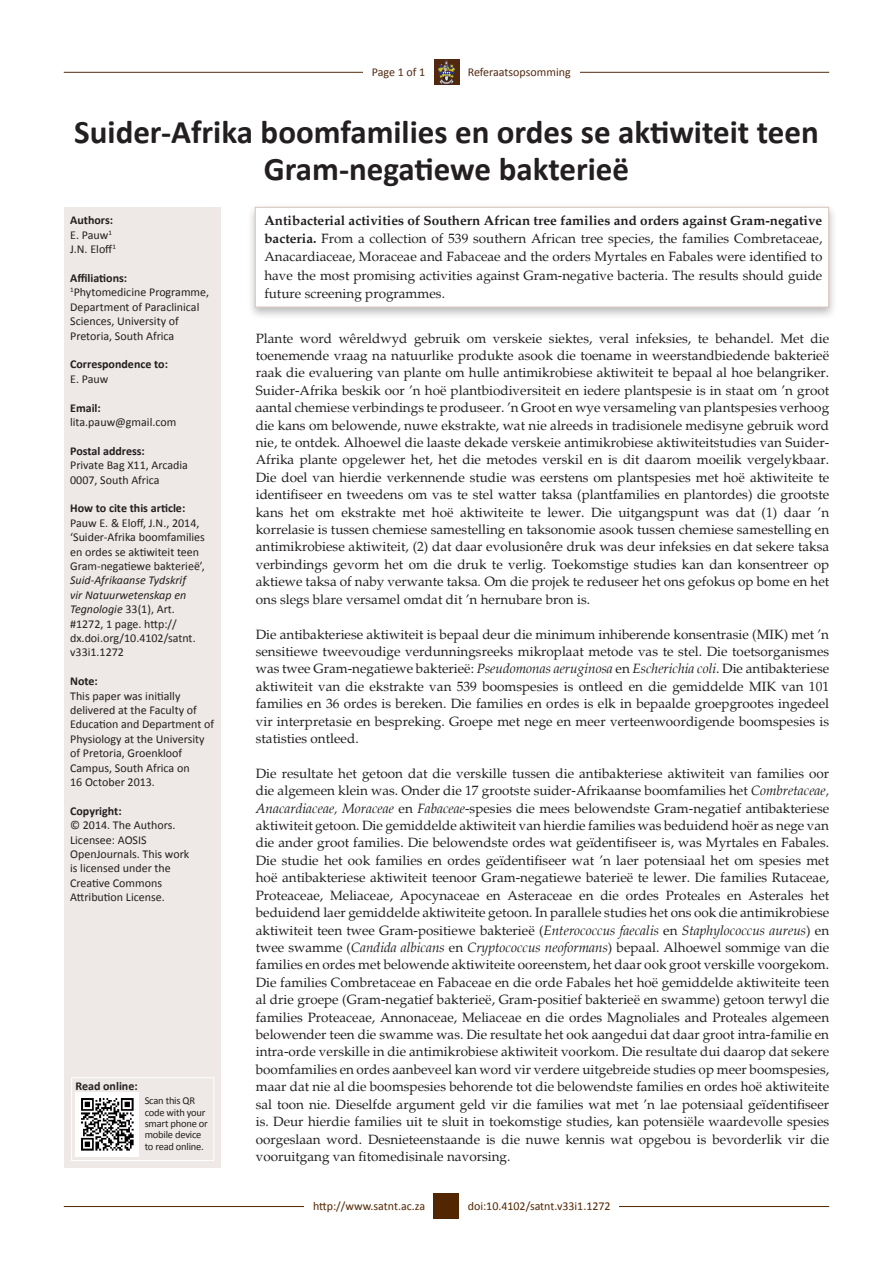
<style>
.page{position:relative;width:893px;height:1263px;background:#fff}
.page>*{position:absolute;margin:0;border:0;box-sizing:border-box;transform-origin:0 0}
.t1{font:700 33px/37.5px "Calibri";color:#231f20;text-align:center}
.t2{font:13.5px/17.4px "Palatino";color:#231f20;text-align:justify}
.Normal__Web{font:12px/14.4px "Calibri";color:#231f20}
.HEADING_Title{font:700 12px "Calibri";color:#231f20}
.t3{font:12px "Calibri";color:#522601}
.t4{font:12px "Calibri";color:#512910}
.t5{font:10.5px/11.2px "Calibri";letter-spacing:-.02em;color:#231f20}
.s1{font-style:italic}
.s2{font-weight:700}
</style>
<div class="page">
<hr style="left:64px;top:72px;width:765px;height:1px;background:#512910">
<hr style="left:64px;top:1206px;width:765px;height:1px;background:#522601">
<div style="left:305px;top:1193px;width:129px;height:26px;background:#fff"></div>
<div style="left:459px;top:1193px;width:160px;height:26px;background:#fff"></div>
<div style="left:434px;top:1193px;width:25px;height:26px;background:#522601"></div>
<div style="left:459px;top:59px;width:120px;height:26px;background:#fff"></div>
<img style="left:434px;top:59px;width:25px;height:26px">
<div style="left:247px;top:203px;width:591px;height:117px;background:#231f20;opacity:.75"></div>
<div style="left:255px;top:207px;width:574px;height:101px;background:#fff"></div>
<div style="left:65px;top:207px;width:156px;height:960px;background:#eee9e6"></div>
<div style="left:363px;top:59px;width:71px;height:26px;background:#fff"></div>
<div style="left:71px;top:1077px;width:143px;height:84px;border:1px solid #fff"></div>
<img style="left:75px;top:1093px;width:64px;height:63px">
<p class="t4" style="left:372px;top:65px;width:55px">Page 1 of 1</p>
<p class="t4" style="left:468px;top:65px;width:105px">Referaatsopsomming</p>
<p class="t1" style="left:74px;top:113px;width:746px">Suider-Afrika boomfamilies en ordes se aktiwiteit teen<br>Gram-negatiewe bakterieë</p>
<p class="HEADING_Title" style="left:70px;top:213px;width:44px">Authors:</p>
<p class="Normal__Web" style="left:70px;top:228px;width:43px">E. Pauw<sup>1</sup></p>
<p class="Normal__Web" style="left:70px;top:242px;width:47px">J.N. Eloff<sup>1</sup></p>
<p class="HEADING_Title" style="left:70px;top:270px;width:59px">Affiliations:</p>
<p class="Normal__Web" style="left:70px;top:285px;width:140px"><sup>1</sup>Phytomedicine Programme,<br>Department of Paraclinical<br>Sciences, University of<br>Pretoria, South Africa</p>
<p class="HEADING_Title" style="left:70px;top:357px;width:99px">Correspondence to:</p>
<p class="Normal__Web" style="left:70px;top:372px;width:40px">E. Pauw</p>
<p class="HEADING_Title" style="left:70px;top:400px;width:32px">Email:</p>
<p class="Normal__Web" style="left:70px;top:415px;width:108px">lita.pauw@gmail.com</p>
<p class="HEADING_Title" style="left:70px;top:443px;width:76px">Postal address:</p>
<p class="Normal__Web" style="left:70px;top:458px;width:119px">Private Bag X11, Arcadia<br>0007, South Africa</p>
<p class="HEADING_Title" style="left:70px;top:501px;width:117px">How to cite this article:</p>
<p class="Normal__Web" style="left:70px;top:516px;width:136px">Pauw E. &amp; Eloff, J.N., 2014, ‘Suider-Afrika boomfamilies en ordes se aktiwiteit teen<br>Gram-negatiewe bakterieë’,<br><span class="s1">Suid-Afrikaanse Tydskrif<br>vir Natuurwetenskap en<br>Tegnologie</span> 33(1), Art. #1272, 1 page. http:// dx.doi.org/10.4102/satnt. v33i1.1272</p>
<p class="HEADING_Title" style="left:70px;top:673px;width:29px">Note:</p>
<p class="Normal__Web" style="left:70px;top:688px;width:145px">This paper was initially delivered at the Faculty of<br>Education and Department of<br>Physiology at the University of Pretoria, Groenkloof<br>Campus, South Africa on<br>16 October 2013.</p>
<p class="HEADING_Title" style="left:70px;top:803px;width:53px">Copyright:</p>
<p class="Normal__Web" style="left:70px;top:818px;width:107px">© 2014. The Authors.</p>
<p class="Normal__Web" style="left:70px;top:832px;width:121px">Licensee: AOSIS<br>OpenJournals. This work</p>
<p class="Normal__Web" style="left:70px;top:861px;width:102px">is licensed under the</p>
<p class="Normal__Web" style="left:70px;top:876px;width:93px">Creative Commons</p>
<p class="Normal__Web" style="left:70px;top:890px;width:96px">Attribution License.</p>
<p class="t2" style="left:264px;top:212px;width:560px;line-height:18.1px"><span class="s2">Antibacterial activities of Southern African tree families and orders against Gram-negative bacteria.</span> From a collection of 539 southern African tree species, the families Combretaceae, Anacardiaceae, Moraceae and Fabaceae and the orders Myrtales en Fabales were identified to have the most promising activities against Gram-negative bacteria. The results should guide future screening programmes.</p>
<p class="t2" style="left:256px;top:329px;width:575px">Plante word wêreldwyd gebruik om verskeie siektes, veral infeksies, te behandel. Met die toenemende vraag na natuurlike produkte asook die toename in weerstandbiedende bakterieë raak die evaluering van plante om hulle antimikrobiese aktiwiteit te bepaal al hoe belangriker.<br>Suider-Afrika beskik oor ’n hoë plantbiodiversiteit en iedere plantspesie is in staat om ’n groot aantal chemiese verbindings te produseer. ’n Groot en wye versameling van plantspesies verhoog die kans om belowende, nuwe ekstrakte, wat nie alreeds in tradisionele medisyne gebruik word nie, te ontdek. Alhoewel die laaste dekade verskeie antimikrobiese aktiwiteitstudies van Suider-Afrika plante opgelewer het, het die metodes verskil en is dit daarom moeilik vergelykbaar.<br>Die doel van hierdie verkennende studie was eerstens om plantspesies met hoë aktiwiteite te identifiseer en tweedens om vas te stel watter taksa (plantfamilies en plantordes) die grootste kans het om ekstrakte met hoë aktiwiteite te lewer. Die uitgangspunt was dat (1) daar ’n korrelasie is tussen chemiese samestelling en taksonomie asook tussen chemiese samestelling en antimikrobiese aktiwiteit, (2) dat daar evolusionêre druk was deur infeksies en dat sekere taksa verbindings gevorm het om die druk te verlig. Toekomstige studies kan dan konsentreer op aktiewe taksa of naby verwante taksa<span class="s1">.</span> Om die projek te reduseer het ons gefokus op bome en het ons slegs blare versamel omdat dit ’n hernubare bron is.</p>
<p class="t2" style="left:256px;top:625px;width:575px">Die antibakteriese aktiwiteit is bepaal deur die minimum inhiberende konsentrasie (MIK) met ’n sensitiewe tweevoudige verdunningsreeks mikroplaat metode vas te stel. Die toetsorganismes was twee Gram-negatiewe bakterieë: <span class="s1">Pseudomonas aeruginosa</span> en <span class="s1">Escherichia coli</span>. Die antibakteriese aktiwiteit van die ekstrakte van 539 boomspesies is ontleed en die gemiddelde MIK van 101 families en 36 ordes is bereken. Die families en ordes is elk in bepaalde groepgrootes ingedeel vir interpretasie en bespreking. Groepe met nege en meer verteenwoordigende boomspesies is statisties ontleed.</p>
<p class="t2" style="left:256px;top:765px;width:575px">Die resultate het getoon dat die verskille tussen die antibakteriese aktiwiteit van families oor die algemeen klein was. Onder die 17 grootste suider-Afrikaanse boomfamilies het <span class="s1">Combretaceae, Anacardiaceae, Moraceae</span> en <span class="s1">Fabaceae</span>-spesies die mees belowendste Gram-negatief antibakteriese aktiwiteit getoon. Die gemiddelde aktiwiteit van hierdie families was beduidend hoër as nege van die ander groot families. Die belowendste ordes wat geïdentifiseer is, was Myrtales en Fabales.<br>Die studie het ook families en ordes geïdentifiseer wat ’n laer potensiaal het om spesies met hoë antibakteriese aktiwiteit teenoor Gram-negatiewe baterieë te lewer. Die families Rutaceae, Proteaceae, Meliaceae, Apocynaceae en Asteraceae en die ordes Proteales en Asterales het beduidend laer gemiddelde aktiwiteite getoon. In parallele studies het ons ook die antimikrobiese aktiwiteit teen twee Gram-positiewe bakterieë (<span class="s1">Enterococcus faecalis</span> en <span class="s1">Staphylococcus aureus</span>) en twee swamme (<span class="s1">Candida albicans</span> en <span class="s1">Cryptococcus neoformans</span>) bepaal. Alhoewel sommige van die families en ordes met belowende aktiwiteite ooreenstem, het daar ook groot verskille voorgekom.<br>Die families Combretaceae en Fabaceae en die orde Fabales het hoë gemiddelde aktiwiteite teen al drie groepe (Gram-negatief bakterieë, Gram-positief bakterieë en swamme) getoon terwyl die families Proteaceae, Annonaceae, Meliaceae en die ordes Magnoliales and Proteales algemeen belowender teen die swamme was. Die resultate het ook aangedui dat daar groot intra-familie en intra-orde verskille in die antimikrobiese aktiwiteit voorkom. Die resultate dui daarop dat sekere boomfamilies en ordes aanbeveel kan word vir verdere uitgebreide studies op meer boomspesies, maar dat nie al die boomspesies behorende tot die belowendste families en ordes hoë aktiwiteite sal toon nie. Dieselfde argument geld vir die families wat met ’n lae potensiaal geïdentifiseer is. Deur hierdie families uit te sluit in toekomstige studies, kan potensiële waardevolle spesies oorgeslaan word. Desnieteenstaande is die nuwe kennis wat opgebou is bevorderlik vir die vooruitgang van fitomedisinale navorsing.</p>
<p class="HEADING_Title" style="left:75px;top:1078px;width:64px">Read online:</p>
<p class="t5" style="left:145px;top:1095px;width:65px">Scan this QR code with your smart phone or mobile device to read online.</p>
<p class="t3" style="left:313px;top:1199px;width:114px">http://www.satnt.ac.za</p>
<p class="t3" style="left:468px;top:1199px;width:144px">doi:10.4102/satnt.v33i1.1272</p>
</div>
